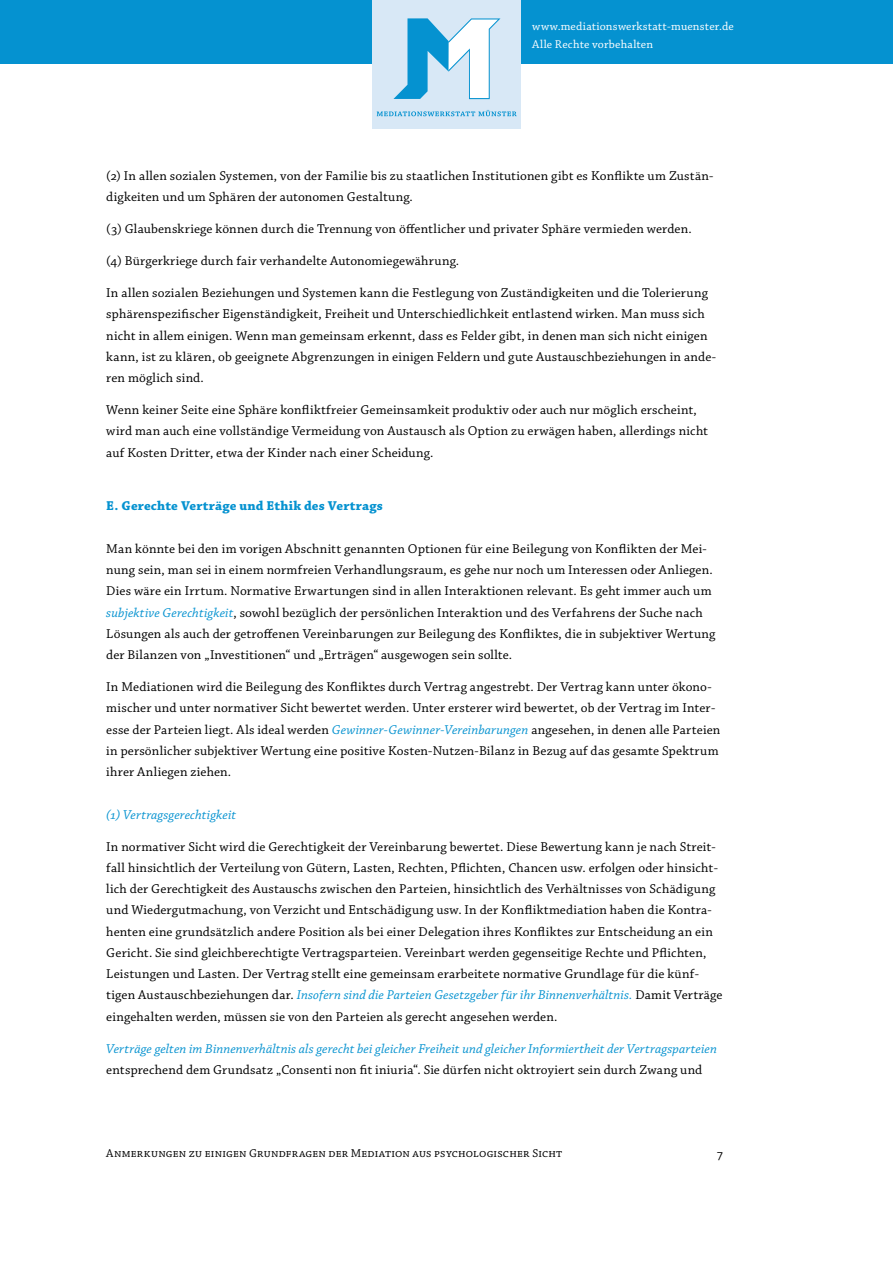
<style>
.page{position:relative;width:893px;height:1263px;background:#fff}
.page>*{position:absolute;margin:0;border:0;box-sizing:border-box;transform-origin:0 0}
.t1{font:13.5px/21.3px "Chaparral Pro";letter-spacing:.01em;color:#000}
.t2{font:italic 13.5px "Chaparral Pro";letter-spacing:.005em;color:#0592d0}
.t3{font:700 13.5px "Chaparral Pro";letter-spacing:.015em;color:#0592d0}
.t4{font:12px "Chaparral Pro";letter-spacing:.015em;color:#000}
.t5{font:12px/18px "Chaparral Pro";letter-spacing:.025em;color:#fff}
.s1{font-style:italic;color:#0592d0}
</style>
<div class="page">
<div style="left:0;top:0;width:893px;height:64px;background:#0592d0"></div>
<div style="left:372px;top:0;width:149px;height:129px;background:#d8e8f6"></div>
<svg style="left:393px;top:18px;width:107px;height:81px"></svg>
<svg style="left:377px;top:110px;width:140px;height:6px"></svg>
<p class="t5" style="left:532px;top:18px;width:203px">www.mediationswerkstatt-muenster.de<br>Alle Rechte vorbehalten</p>
<p class="t1" style="left:106px;top:166px;width:609px">(2) In allen sozialen Systemen, von der Familie bis zu staatlichen Institutionen gibt es Konflikte um Zustän&shy;digkeiten und um Sphären der autonomen Gestaltung.</p>
<p class="t1" style="left:106px;top:219px;width:587px">(3) Glaubenskriege können durch die Trennung von öffentlicher und privater Sphäre vermieden werden.</p>
<p class="t1" style="left:106px;top:251px;width:354px">(4) Bürgerkriege durch fair verhandelte Autonomiegewährung.</p>
<p class="t1" style="left:106px;top:283px;width:611px">In allen sozialen Beziehungen und Systemen kann die Festlegung von Zuständigkeiten und die Tolerierung sphärenspezifischer Eigenständigkeit, Freiheit und Unterschiedlichkeit entlastend wirken. Man muss sich nicht in allem einigen. Wenn man gemeinsam erkennt, dass es Felder gibt, in denen man sich nicht einigen kann, ist zu klären, ob geeignete Abgrenzungen in einigen Feldern und gute Austauschbeziehungen in ande&shy;ren möglich sind.</p>
<p class="t1" style="left:106px;top:400px;width:603px">Wenn keiner Seite eine Sphäre konfliktfreier Gemeinsamkeit produktiv oder auch nur möglich erscheint, wird man auch eine vollständige Vermeidung von Austausch als Option zu erwägen haben, allerdings nicht auf Kosten Dritter, etwa der Kinder nach einer Scheidung.</p>
<p class="t3" style="left:106px;top:498px;width:278px">E. Gerechte Verträge und Ethik des Vertrags</p>
<p class="t1" style="left:106px;top:538px;width:611px">Man könnte bei den im vorigen Abschnitt genannten Optionen für eine Beilegung von Konflikten der Mei&shy;nung sein, man sei in einem normfreien Verhandlungsraum, es gehe nur noch um Interessen oder Anliegen.<br>Dies wäre ein Irrtum. Normative Erwartungen sind in allen Interaktionen relevant. Es geht immer auch um <span class="s1">subjektive Gerechtigkeit</span>, sowohl bezüglich der persönlichen Interaktion und des Verfahrens der Suche nach Lösungen als auch der getroffenen Vereinbarungen zur Beilegung des Konfliktes, die in subjektiver Wertung der Bilanzen von „Investitionen“ und „Erträgen“ ausgewogen sein sollte.</p>
<p class="t1" style="left:106px;top:677px;width:616px">In Mediationen wird die Beilegung des Konfliktes durch Vertrag angestrebt. Der Vertrag kann unter ökono&shy;mischer und unter normativer Sicht bewertet werden. Unter ersterer wird bewertet, ob der Vertrag im Inter&shy;esse der Parteien liegt. Als ideal werden <span class="s1">Gewinner-Gewinner-Vereinbarungen</span> angesehen, in denen alle Parteien in persönlicher subjektiver Wertung eine positive Kosten-Nutzen-Bilanz in Bezug auf das gesamte Spektrum ihrer Anliegen ziehen.</p>
<p class="t2" style="left:106px;top:807px;width:131px">(1) Vertragsgerechtigkeit</p>
<p class="t1" style="left:106px;top:836px;width:618px">In normativer Sicht wird die Gerechtigkeit der Vereinbarung bewertet. Diese Bewertung kann je nach Streit&shy;fall hinsichtlich der Verteilung von Gütern, Lasten, Rechten, Pflichten, Chancen usw. erfolgen oder hinsicht&shy;lich der Gerechtigkeit des Austauschs zwischen den Parteien, hinsichtlich des Verhältnisses von Schädigung und Wiedergutmachung, von Verzicht und Entschädigung usw. In der Konfliktmediation haben die Kontra&shy;henten eine grundsätzlich andere Position als bei einer Delegation ihres Konfliktes zur Entscheidung an ein Gericht. Sie sind gleichberechtigte Vertragsparteien. Vereinbart werden gegenseitige Rechte und Pflichten, Leistungen und Lasten. Der Vertrag stellt eine gemeinsam erarbeitete normative Grundlage für die künf&shy;tigen Austauschbeziehungen dar. <span class="s1">Insofern sind die Parteien Gesetzgeber für ihr Binnenverhältnis.</span> Damit Verträge eingehalten werden, müssen sie von den Parteien als gerecht angesehen werden.</p>
<p class="t2" style="left:106px;top:1041px;width:612px">Verträge gelten im Binnenverhältnis als gerecht bei gleicher Freiheit und gleicher Informiertheit der Vertragsparteien</p>
<p class="t1" style="left:106px;top:1059px;width:597px">entsprechend dem Grundsatz „Consenti non fit iniuria“. Sie dürfen nicht oktroyiert sein durch Zwang und</p>
<p class="t4" style="left:106px;top:1146px;width:458px">Anmerkungen zu einigen Grundfragen der Mediation aus psychologischer Sicht</p>
</div>
